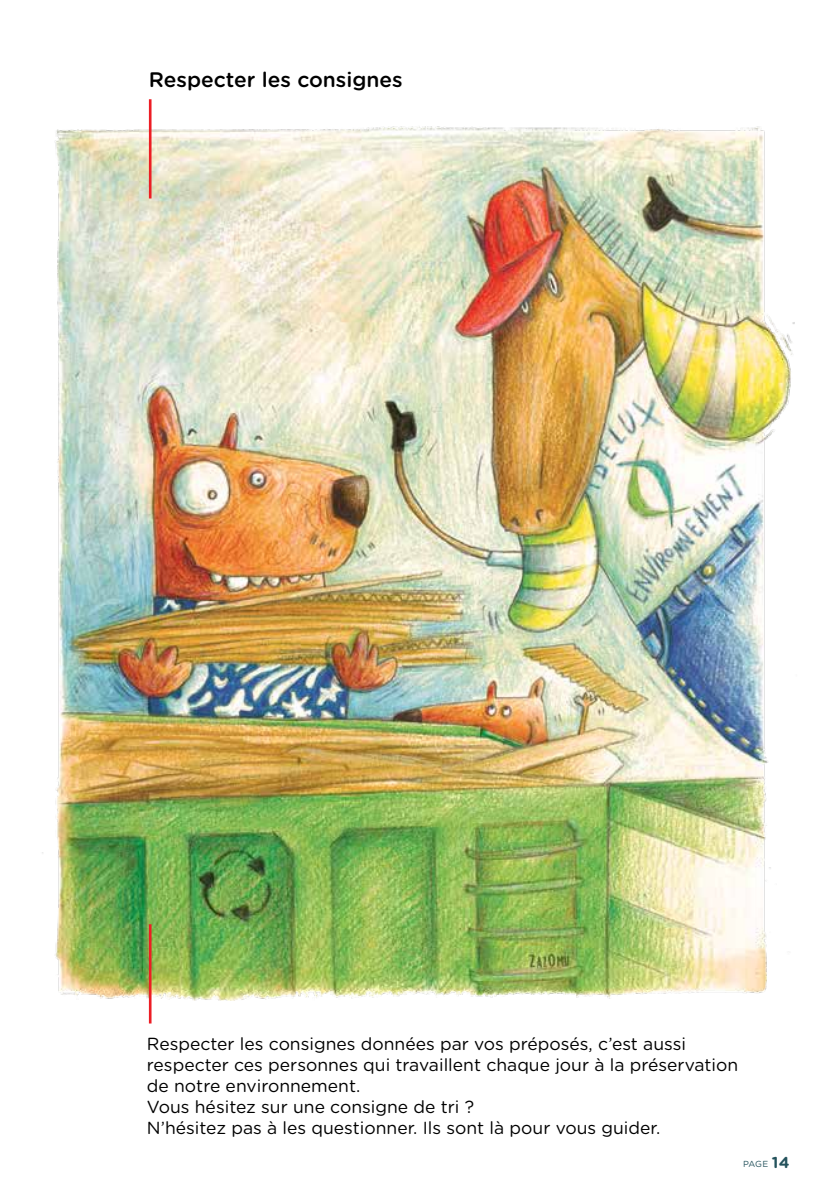
<style>
.page{position:relative;width:814px;height:1191px;background:#fff}
.page>*{position:absolute;margin:0;border:0;box-sizing:border-box;transform-origin:0 0}
.t1{font:500 21px "Gotham Rounded";color:#000}
.t2{font:17.5px/21px "Gotham Rounded";color:#000}
.t3{font:8.75px "Gotham Rounded";color:#24525c}
.s1{font-weight:700;font-size:15.75px}
</style>
<div class="page">
<img style="left:42px;top:124px;width:753px;height:876px">
<hr style="left:149px;top:99px;width:2px;height:99px;background:#ed1d24">
<hr style="left:149px;top:924px;width:2px;height:99px;background:#ed1d24">
<p class="t1" style="left:149px;top:64px;width:255px">Respecter les consignes</p>
<p class="t2" style="left:147px;top:1033px;width:593px">Respecter les consignes données par vos préposés, c’est aussi respecter ces personnes qui travaillent chaque jour à la préservation de notre environnement.<br>Vous hésitez sur une consigne de tri ?<br>N’hésitez pas à les questionner. Ils sont là pour vous guider.</p>
<p class="t3" style="left:743px;top:1157px;width:48px">PAGE <span class="s1">14</span></p>
</div>
